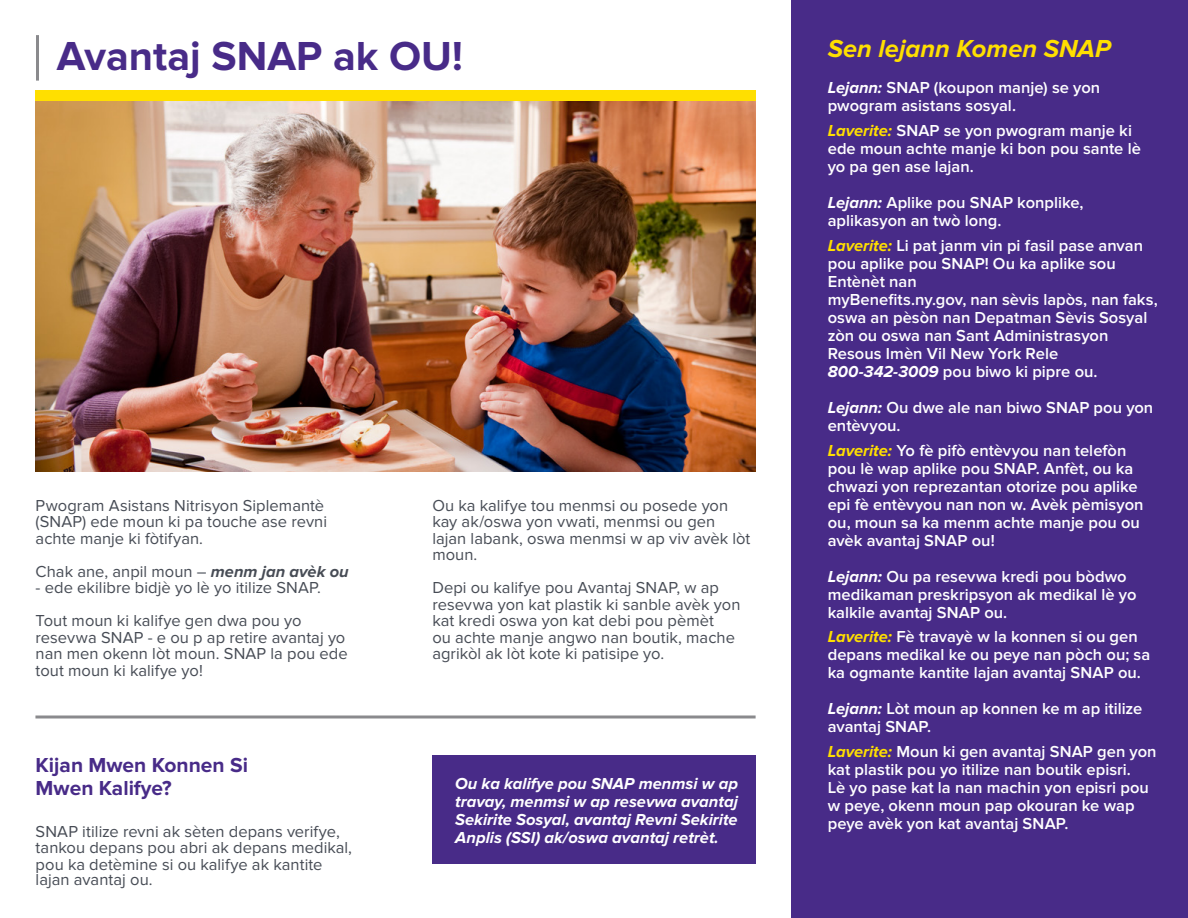
<style>
.page{position:relative;width:1188px;height:918px;background:#fff}
.page>*{position:absolute;margin:0;border:0;box-sizing:border-box;transform-origin:0 0}
.t1{font:700 42px "Proxima Nova";color:#482b88}
.t2{font:italic 700 25.5px "Proxima Nova";color:#ffdf00}
.t3{font:700 21px/22.5px "Proxima Nova";color:#482b88}
.t4{font:600 16.5px/18px "Proxima Nova";color:#fff}
.t5{font:16.5px/16.5px "Proxima Nova";letter-spacing:.005em;color:#474c55}
.t6{font:italic 700 16.5px/18px "Proxima Nova";color:#fff;text-align:justify}
.s1{font-weight:700;font-style:italic}
.s2{font-weight:700;font-style:italic;color:#ffdf00}
</style>
<div class="page">
<div style="left:432px;top:756px;width:324px;height:108px;background:#482b88"></div>
<div style="left:792px;top:0;width:396px;height:918px;background:#482b88"></div>
<hr style="left:36px;top:35px;width:3px;height:46px;background:#8a8a8d">
<img style="left:36px;top:101px;width:720px;height:370px">
<hr style="left:35px;top:716px;width:721px;height:2px;background:#8a8a8d">
<div style="left:36px;top:90px;width:720px;height:11px;background:#ffdf00"></div>
<h1 class="t1" style="left:57px;top:32px;width:408px">Avantaj SNAP ak OU!</h1>
<p class="t5" style="left:36px;top:497px;width:293px">Pwogram Asistans Nitrisyon Siplemantè (SNAP) ede moun ki pa touche ase revni achte manje ki fòtifyan.</p>
<p class="t5" style="left:36px;top:563px;width:315px">Chak ane, anpil moun – <span class="s1">menm jan avèk ou</span></p>
<p class="t5" style="left:36px;top:572px;width:287px;line-height:33px">- ede ekilibre bidjè yo lè yo itilize SNAP.<br>Tout moun ki kalifye gen dwa pou yo</p>
<p class="t5" style="left:36px;top:629px;width:314px">resevwa SNAP - e ou p ap retire avantaj yo nan men okenn lòt moun. SNAP la pou ede tout moun ki kalifye yo!</p>
<p class="t3" style="left:36px;top:755px;width:214px">Kijan Mwen Konnen Si<br>Mwen Kalifye?</p>
<p class="t5" style="left:36px;top:823px;width:318px">SNAP itilize revni ak sèten depans verifye, tankou depans pou abri ak depans medikal, pou ka detèmine si ou kalifye ak kantite</p>
<p class="t5" style="left:36px;top:871px;width:119px">lajan avantaj ou.</p>
<p class="t5" style="left:432px;top:497px;width:320px">Ou ka kalifye tou menmsi ou posede yon kay ak/oswa yon vwati, menmsi ou gen lajan labank, oswa menmsi w ap viv avèk lòt moun.</p>
<p class="t5" style="left:432px;top:580px;width:310px">Depi ou kalifye pou Avantaj SNAP, w ap resevwa yon kat plastik ki sanble avèk yon kat kredi oswa yon kat debi pou pèmèt<br>ou achte manje angwo nan boutik, mache agrikòl ak lòt kote ki patisipe yo.</p>
<p class="t6" style="left:455px;top:775px;width:284px">Ou ka kalifye pou SNAP menmsi w ap travay, menmsi w ap resevwa avantaj Sekirite Sosyal, avantaj Revni Sekirite Anplis (SSI) ak/oswa avantaj retrèt.</p>
<h2 class="t2" style="left:828px;top:34px;width:285px">Sen lejann Komen SNAP</h2>
<p class="t4" style="left:828px;top:79px;width:274px"><span class="s1">Lejann:</span> SNAP (koupon manje) se yon pwogram asistans sosyal.</p>
<p class="t4" style="left:828px;top:122px;width:315px"><span class="s2">Laverite:</span> SNAP se yon pwogram manje ki ede moun achte manje ki bon pou sante lè yo pa gen ase lajan.</p>
<p class="t4" style="left:828px;top:194px;width:257px"><span class="s1">Lejann:</span> Aplike pou SNAP konplike, aplikasyon an twò long.</p>
<p class="t4" style="left:828px;top:237px;width:332px"><span class="s2">Laverite:</span> Li pat janm vin pi fasil pase anvan pou aplike pou SNAP! Ou ka aplike sou Entènèt nan<br>myBenefits.ny.gov, nan sèvis lapòs, nan faks, oswa an pèsòn nan Depatman Sèvis Sosyal zòn ou oswa nan Sant Administrasyon Resous Imèn Vil New York Rele <span class="s1">800-342-3009</span> pou biwo ki pipre ou.</p>
<p class="t4" style="left:828px;top:399px;width:327px"><span class="s1">Lejann:</span> Ou dwe ale nan biwo SNAP pou yon entèvyou.</p>
<p class="t4" style="left:828px;top:441px;width:317px"><span class="s2">Laverite:</span> Yo fè pifò entèvyou nan telefòn pou lè wap aplike pou SNAP. Anfèt, ou ka chwazi yon reprezantan otorize pou aplike epi fè entèvyou nan non w. Avèk pèmisyon ou, moun sa ka menm achte manje pou ou avèk avantaj SNAP ou!</p>
<p class="t4" style="left:828px;top:568px;width:310px"><span class="s1">Lejann:</span> Ou pa resevwa kredi pou bòdwo medikaman preskripsyon ak medikal lè yo kalkile avantaj SNAP ou.</p>
<p class="t4" style="left:828px;top:628px;width:324px"><span class="s2">Laverite:</span> Fè travayè w la konnen si ou gen depans medikal ke ou peye nan pòch ou; sa ka ogmante kantite lajan avantaj SNAP ou.</p>
<p class="t4" style="left:828px;top:700px;width:316px"><span class="s1">Lejann:</span> Lòt moun ap konnen ke m ap itilize avantaj SNAP.</p>
<p class="t4" style="left:828px;top:743px;width:330px"><span class="s2">Laverite:</span> Moun ki gen avantaj SNAP gen yon kat plastik pou yo itilize nan boutik episri.<br>Lè yo pase kat la nan machin yon episri pou w peye, okenn moun pap okouran ke wap peye avèk yon kat avantaj SNAP.</p>
</div>
